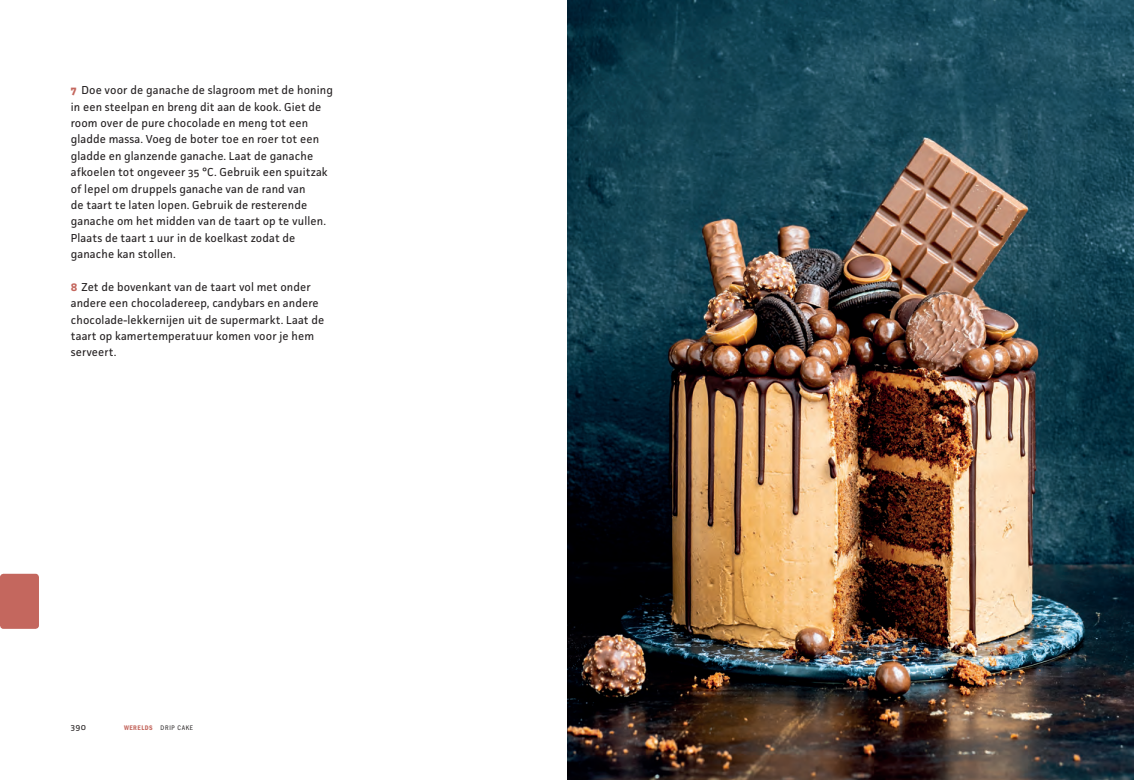
<style>
.page{position:relative;width:1134px;height:780px;background:#fff}
.page>*{position:absolute;margin:0;border:0;box-sizing:border-box;transform-origin:0 0}
.t1{font:11.5px/16.4px "Facit";letter-spacing:.01em;color:#231f20}
.t2{font:9.12px "Facit";color:#231f20}
.t3{font:6.88px "Franklin Gothic URW Con Dem";letter-spacing:.075em;color:#c4675e}
.t4{font:6.88px "Franklin Gothic URW Con Boo";color:#231f20}
.s1{font-weight:700;font-size:11.75px;color:#c4675e}
.s2{font-family:"Franklin Gothic URW Con Boo";color:#231f20}
</style>
<div class="page">
<div style="left:0;top:573px;width:39px;height:55px;background:#c4675e;border-radius:4px"></div>
<img style="left:567px;top:1px;width:567px;height:778px">
<p class="t1" style="left:71px;top:82px;width:264px"><span class="s1">7</span> Doe voor de ganache de slagroom met de honing in een steelpan en breng dit aan de kook. Giet de room over de pure chocolade en meng tot een gladde massa. Voeg de boter toe en roer tot een gladde en glanzende ganache. Laat de ganache afkoelen tot ongeveer 35 °C. Gebruik een spuitzak of lepel om druppels ganache van de rand van<br>de taart te laten lopen. Gebruik de resterende ganache om het midden van de taart op te vullen.<br>Plaats de taart 1 uur in de koelkast zodat de ganache kan stollen.</p>
<p class="t1" style="left:71px;top:278px;width:255px"><span class="s1">8</span> Zet de bovenkant van de taart vol met onder andere een chocoladereep, candybars en andere chocolade-lekkernijen uit de supermarkt. Laat de taart op kamertemperatuur komen voor je hem serveert.</p>
<p class="t2" style="left:71px;top:721px;width:17px">390</p>
<p class="t3" style="left:124px;top:723px;width:46px">WERELDS <span class="s2">DRIP</span></p>
<p class="t4" style="left:177px;top:723px;width:5px">CAKE</p>
</div>
